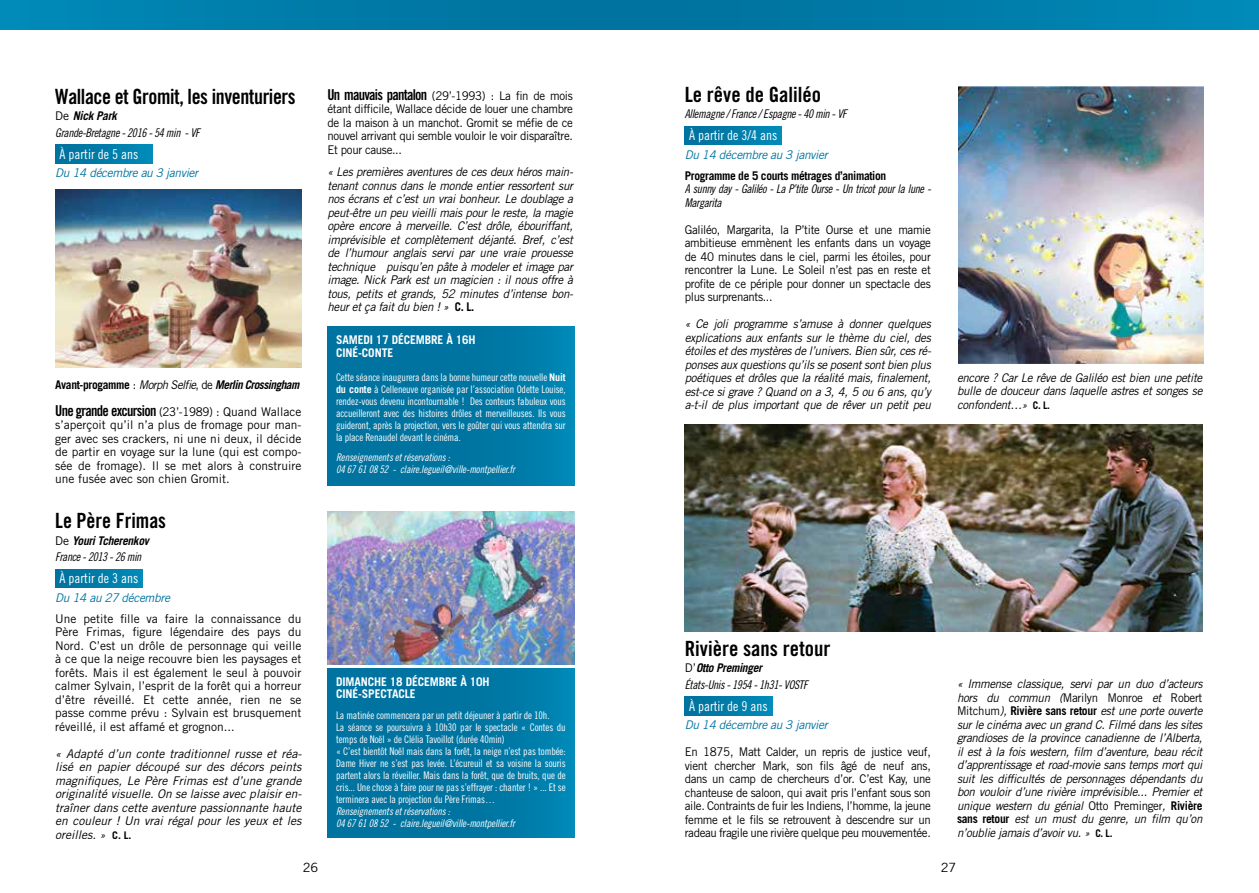
<style>
.page{position:relative;width:1259px;height:893px;background:#fff}
.page>*{position:absolute;margin:0;border:0;box-sizing:border-box;transform-origin:0 0}
.t1{font:21px "Trade Gothic LT Std Bd Cn 20";color:#000}
.t2{font:21px "Trade Gothic LT Std Bd Cn 20";letter-spacing:-.02em;color:#000;scale:.96 1}
.t3{font:21px "Trade Gothic LT Std Bd Cn 20";color:#000;scale:.96 1}
.t4{font:13.5px "Trade Gothic LT Std Cn 18";color:#fff}
.t5{font:12.75px "Trade Gothic LT Std";color:#000}
.t6{font:italic 12px/13.5px "Trade Gothic LT Std";letter-spacing:-.025em;color:#000;text-align:justify;scale:.94 1}
.t7{font:12px/13.5px "Trade Gothic LT Std";letter-spacing:-.03em;color:#000;text-align:justify;scale:.96 1}
.t8{font:12px/13.5px "Trade Gothic LT Std";letter-spacing:-.03em;color:#000;text-align:justify}
.t9{font:italic 12px/13.5px "Trade Gothic LT Std";letter-spacing:-.025em;color:#000;text-align:justify}
.t10{font:12px/13.5px "Trade Gothic LT Std Cn 18 Obl";letter-spacing:-.03em;color:#000;scale:.96 1}
.t11{font:italic 12px/13.5px "Trade Gothic LT Std";letter-spacing:-.025em;color:#000;text-align:justify;scale:.96 1}
.t12{font:italic 12px "Trade Gothic LT Std";letter-spacing:-.03em;color:#0073a0}
.t13{font:700 12px "Trade Gothic LT Std";letter-spacing:-.01em;color:#fff}
.t14{font:italic 700 12px "Trade Gothic LT Std";letter-spacing:-.05em;color:#000;scale:.95 1}
.t15{font:italic 700 12px "Trade Gothic LT Std";letter-spacing:-.03em;color:#000;scale:.96 1}
.t16{font:700 12px "Trade Gothic LT Std";letter-spacing:-.03em;color:#000;scale:.96 1}
.t17{font:10.5px/12px "Trade Gothic LT Std Cn 18";letter-spacing:-.01em;color:#fff;scale:.96 1}
.t18{font:10.5px/12px "Trade Gothic LT Std Cn 18 Obl";letter-spacing:-.01em;color:#fff;scale:.96 1}
.s1{font-weight:400;font-style:normal}
.s2{font-style:normal}
.s3{font-weight:400}
.s4{font-family:"Trade Gothic LT Std Bd Cn 20";font-size:15px}
.s5{font-size:11.25px}
.s6{font-weight:700;font-style:normal;font-size:10.5px}
.s7{font-weight:700;font-style:normal}
.s8{font-family:"Trade Gothic LT Std";font-weight:700}
</style>
<div class="page">
<div style="left:0;top:0;width:629px;height:30px;background:linear-gradient(to right,#0089b7,#00709d)"></div>
<div style="left:55px;top:569px;width:87px;height:18px;background:linear-gradient(to right,#00709c,#008ab8)"></div>
<img style="left:327px;top:511px;width:247px;height:153px">
<div style="left:327px;top:669px;width:247px;height:169px;background:linear-gradient(to right,#006e9b,#0080ad)"></div>
<div style="left:630px;top:0;width:629px;height:30px;background:linear-gradient(to right,#00709d,#0089b7)"></div>
<div style="left:55px;top:145px;width:97px;height:18px;background:linear-gradient(to right,#00709c,#008ab8)"></div>
<img style="left:55px;top:190px;width:247px;height:178px">
<div style="left:327px;top:326px;width:247px;height:159px;background:linear-gradient(to right,#006e9b,#0080ad)"></div>
<div style="left:685px;top:697px;width:87px;height:18px;background:linear-gradient(to right,#00709c,#008ab8)"></div>
<img style="left:685px;top:424px;width:517px;height:207px">
<div style="left:685px;top:126px;width:97px;height:18px;background:linear-gradient(to right,#00709c,#008ab8)"></div>
<img style="left:958px;top:86px;width:245px;height:278px">
<h1 class="t2" style="left:55px;top:84px;width:252px">Wallace et Gromit, les inventuriers</h1>
<p class="t15" style="left:55px;top:109px;width:66px"><span class="s1">De</span> Nick Park</p>
<p class="t10" style="left:55px;top:126px;width:152px">Grande-Bretagne - 2016 - 54 min - VF</p>
<p class="t4" style="left:60px;top:146px;width:80px">à partir de 5 ans</p>
<p class="t12" style="left:55px;top:166px;width:144px">Du 14 décembre au 3 janvier</p>
<p class="t14" style="left:55px;top:377px;width:258px"><span class="s2">Avant-progamme</span> <span class="s1">:</span> <span class="s3">Morph Selfie</span><span class="s1">, de</span> Merlin Crossingham</p>
<p class="t7" style="left:55px;top:405px;width:258px"><span class="s4">Une grande excursion</span> (23’-1989) : Quand Wallace s’aperçoit qu’il n’a plus de fromage pour man&shy;ger avec ses crackers, ni une ni deux, il décide de partir en voyage sur la lune (qui est compo&shy;sée de fromage). Il se met alors à construire une fusée avec son chien Gromit.</p>
<h1 class="t3" style="left:55px;top:508px;width:117px">Le Père Frimas</h1>
<p class="t15" style="left:55px;top:533px;width:99px"><span class="s1">De</span> Youri Tcherenkov</p>
<p class="t10" style="left:55px;top:550px;width:91px">France - 2013 - 26 min</p>
<p class="t4" style="left:60px;top:570px;width:80px">à partir de 3 ans</p>
<p class="t12" style="left:55px;top:590px;width:116px">Du 14 au 27 décembre</p>
<p class="t8" style="left:55px;top:611px;width:248px">Une petite fille va faire la connaissance du Père Frimas, figure légendaire des pays du Nord. C’est un drôle de personnage qui veille à ce que la neige recouvre bien les paysages et forêts. Mais il est également le seul à pouvoir calmer Sylvain, l’esprit de la forêt qui a horreur d’être réveillé. Et cette année, rien ne se passe comme prévu : Sylvain est brusquement réveillé, il est affamé et grognon...</p>
<p class="t9" style="left:55px;top:747px;width:248px">« Adapté d’un conte traditionnel russe et réa&shy;lisé en papier découpé sur des décors peints magnifiques, Le Père Frimas est d’une grande originalité visuelle. On se laisse avec plaisir en&shy;traîner dans cette aventure passionnante haute en couleur ! Un vrai régal pour les yeux et les oreilles. <span class="s5">»</span> <span class="s6">C. L.</span></p>
<p class="t7" style="left:327px;top:88px;width:257px"><span class="s4">Un mauvais pantalon</span> (29’-1993) : La fin de mois étant difficile, Wallace décide de louer une chambre de la maison à un manchot. Gromit se méfie de ce nouvel arrivant qui semble vouloir le voir disparaître.<br>Et pour cause...</p>
<p class="t6" style="left:327px;top:165px;width:263px">« Les premières aventures de ces deux héros main&shy;tenant connus dans le monde entier ressortent sur nos écrans et c’est un vrai bonheur. Le doublage a peut-être un peu vieilli mais pour le reste, la magie opère encore à merveille. C’est drôle, ébouriffant, imprévisible et complètement déjanté. Bref, c’est de l’humour anglais servi par une vraie prouesse technique puisqu’en pâte à modeler et image par image. Nick Park est un magicien : il nous offre à tous, petits et grands, 52 minutes d’intense bon&shy;heur et ça fait du bien ! » <span class="s7">C. L.</span></p>
<p class="t13" style="left:336px;top:332px;width:76px">Samedi 17 décembre</p>
<p class="t13" style="left:446px;top:332px;width:29px">à 16h</p>
<p class="t13" style="left:336px;top:345px;width:52px">Cin é-conte</p>
<p class="t17" style="left:336px;top:371px;width:241px;text-align:justify">Cette séance inaugurera dans la bonne humeur cette nouvelle <span class="s8">Nuit du conte</span> à Celleneuve organisée par l’association Odette Louise, rendez-vous devenu incontournable ! Des conteurs fabuleux vous accueilleront avec des histoires drôles et merveilleuses. Ils vous guideront, après la projection, vers le goûter qui vous attendra sur la place Renaudel devant le cinéma.</p>
<p class="t18" style="left:336px;top:451px;width:188px">Renseignements et réservations :<br>04 67 61 08 52 - claire.legueil@ville-montpellier.fr</p>
<p class="t13" style="left:336px;top:674px;width:14px">Dimanche</p>
<p class="t13" style="left:390px;top:674px;width:36px">18 décembre</p>
<p class="t13" style="left:460px;top:674px;width:29px">à 10h</p>
<p class="t13" style="left:336px;top:686px;width:33px">Ciné-spectacle</p>
<p class="t17" style="left:336px;top:709px;width:241px">La matinée commencera par un petit déjeuner à partir de 10h.<br>La séance se poursuivra à 10h30 par le spectacle « Contes du temps de Noël » de Clélia Tavoillot (durée 40min)<br>« C’est bientôt Noël mais dans la forêt, la neige n’est pas tombée:<br>Dame Hiver ne s’est pas levée. L’écureuil et sa voisine la souris partent alors la réveiller. Mais dans la forêt, que de bruits, que de cris... Une chose à faire pour ne pas s’effrayer : chanter ! » ... Et se terminera avec la projection du Père Frimas…</p>
<p class="t18" style="left:336px;top:805px;width:188px">Renseignements et réservations :<br>04 67 61 08 52 - claire.legueil@ville-montpellier.fr</p>
<h1 class="t1" style="left:685px;top:81px;width:138px">Le rêve de Galiléo</h1>
<p class="t10" style="left:685px;top:107px;width:170px">Allemagne / France / Espagne - 40 min - VF</p>
<p class="t4" style="left:689px;top:127px;width:90px">à partir de 3/4 ans</p>
<p class="t12" style="left:685px;top:147px;width:144px">Du 14 décembre au 3 janvier</p>
<p class="t16" style="left:685px;top:168px;width:211px">Programme de 5 courts métrages d’animation</p>
<p class="t10" style="left:685px;top:182px;width:258px">A sunny day - Galiléo - La P’tite Ourse - Un tricot pour la lune -<br>Margarita</p>
<p class="t7" style="left:685px;top:223px;width:258px">Galiléo, Margarita, la P’tite Ourse et une mamie ambitieuse emmènent les enfants dans un voyage de 40 minutes dans le ciel, parmi les étoiles, pour rencontrer la Lune. Le Soleil n’est pas en reste et profite de ce périple pour donner un spectacle des plus surprenants...</p>
<p class="t6" style="left:685px;top:317px;width:263px">« Ce joli programme s’amuse à donner quelques explications aux enfants sur le thème du ciel, des étoiles et des mystères de l’univers. Bien sûr, ces ré&shy;ponses aux questions qu’ils se posent sont bien plus poétiques et drôles que la réalité mais, finalement, est-ce si grave ? Quand on a 3, 4, 5 ou 6 ans, qu’y a-t-il de plus important que de rêver un petit peu</p>
<p class="t11" style="left:957px;top:371px;width:257px">encore ? Car Le rêve de Galiléo est bien une petite bulle de douceur dans laquelle astres et songes se confondent…<span class="s5">»</span> <span class="s6">C. L.</span></p>
<h1 class="t1" style="left:685px;top:636px;width:147px">Rivière sans retour</h1>
<p class="t15" style="left:685px;top:661px;width:82px"><span class="s1">D’</span>Otto Preminger</p>
<p class="t10" style="left:685px;top:678px;width:129px">états-Unis - 1954 - 1h31- VOSTF</p>
<p class="t4" style="left:689px;top:698px;width:80px">à partir de 9 ans</p>
<p class="t12" style="left:685px;top:718px;width:144px">Du 14 décembre au 3 janvier</p>
<p class="t7" style="left:685px;top:745px;width:258px">En 1875, Matt Calder, un repris de justice veuf, vient chercher Mark, son fils âgé de neuf ans, dans un camp de chercheurs d’or. C’est Kay, une chanteuse de saloon, qui avait pris l’enfant sous son aile. Contraints de fuir les Indiens, l’homme, la jeune femme et le fils se retrouvent à descendre sur un radeau fragile une rivière quelque peu mouvementée.</p>
<p class="t6" style="left:957px;top:678px;width:263px">« Immense classique, servi par un duo d’acteurs hors du commun (<span class="s2">Marilyn Monroe</span> et <span class="s2">Robert Mitchum</span>), <span class="s7">Rivière sans retour</span> est une porte ouverte sur le cinéma avec un grand C. Filmé dans les sites grandioses de la province canadienne de l’Alberta, il est à la fois western, film d’aventure, beau récit d’apprentissage et road-movie sans temps mort qui suit les difficultés de personnages dépendants du bon vouloir d’une rivière imprévisible... Premier et unique western du génial <span class="s2">Otto Preminger</span>, <span class="s7">Rivière sans retour</span> est un must du genre, un film qu’on n’oublie jamais d’avoir vu. <span class="s5">»</span> <span class="s6">C. L.</span></p>
<p class="t5" style="left:303px;top:859px;width:17px">26</p>
<p class="t5" style="left:940px;top:859px;width:17px">27</p>
</div>
